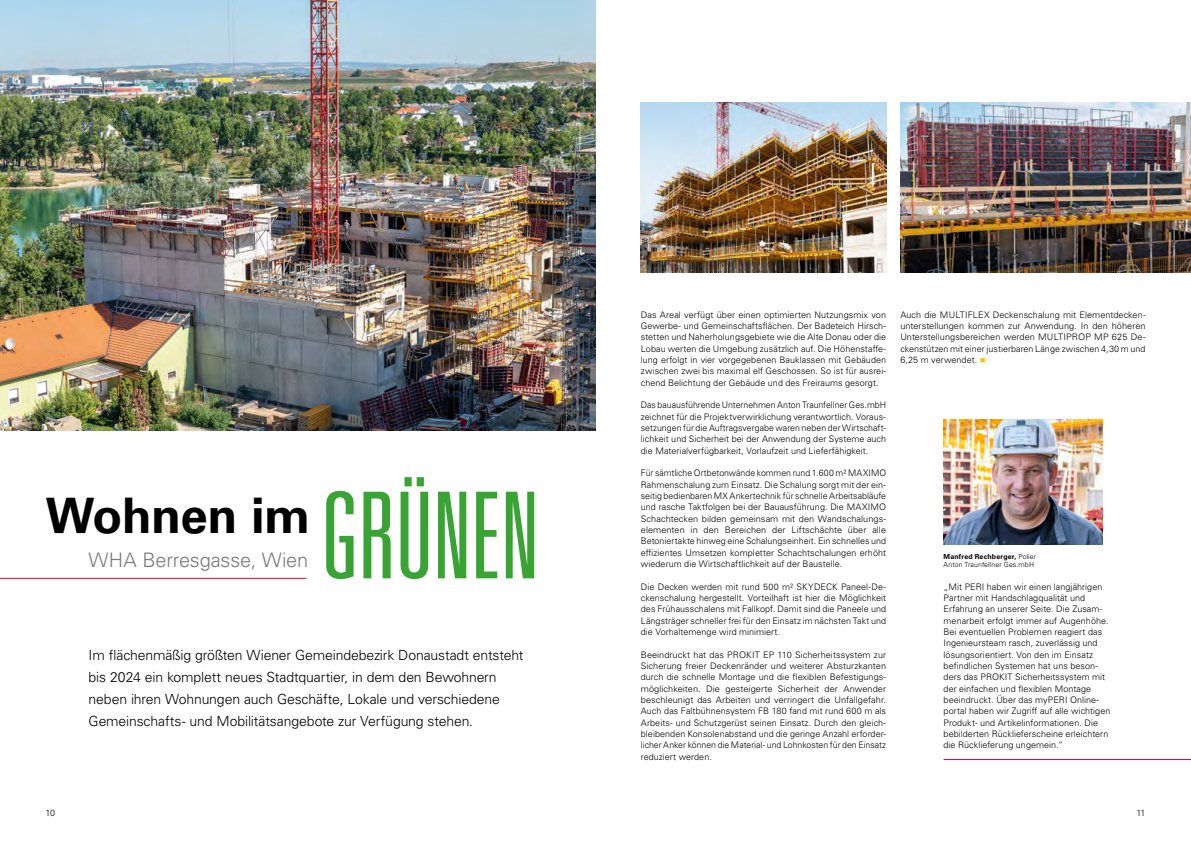
<style>
.page{position:relative;width:1191px;height:842px;background:#fff}
.page>*{position:absolute;margin:0;border:0;box-sizing:border-box;transform-origin:0 0}
.t1{font:120px "Univers LTCYR 49 Light Ult Cond";letter-spacing:-.02em;color:#39a433}
.t2{font:700 49px "Univers LTCYR 65";letter-spacing:-.01em;color:#000}
.t3{font:300 20px "Univers LTCYR 45";letter-spacing:-.01em;color:#7c7b7b}
.t4{font:300 14px/22px "Univers LTCYR 45";letter-spacing:-.01em;color:#000}
.t5{font:300 9px/11.3px "Univers LTCYR 45";letter-spacing:.005em;color:#000;text-align:justify}
.t6{font:700 7px "Univers LTCYR 65";letter-spacing:.025em;color:#000}
.t7{font:300 7px "Univers LTCYR 45";letter-spacing:.015em;color:#000}
.s1{font-family:"Arial Unicode MS";font-weight:400;font-size:10px;color:#fdc300}
.s2{font-family:"Univers LTCYR 45";font-weight:300}
</style>
<div class="page">
<img style="left:0;top:0;width:595px;height:431px">
<hr style="left:0;top:578px;width:306px;height:1px;background:#e4032e">
<img style="left:943px;top:420px;width:159px;height:124px">
<img style="left:641px;top:102px;width:245px;height:170px">
<img style="left:900px;top:102px;width:291px;height:170px">
<hr style="left:943px;top:759px;width:248px;height:1px;background:#e4032e">
<h2 class="t2" style="left:45px;top:481px;width:267px">Wohnen im</h2>
<h3 class="t3" style="left:89px;top:547px;width:221px">WHA Berresgasse, Wien</h3>
<h1 class="t1" style="left:320px;top:465px;width:222px">GRÜNEN</h1>
<p class="t4" style="left:89px;top:643px;width:436px">Im flächenmäßig größten Wiener Gemeindebezirk Donaustadt entsteht bis 2024 ein komplett neues Stadtquartier, in dem den Bewohnern neben ihren Wohnungen auch Geschäfte, Lokale und verschiedene Gemeinschafts- und Mobilitätsangebote zur Verfügung stehen.</p>
<p class="t5" style="left:641px;top:308px;width:247px">Das Areal verfügt über einen optimierten Nutzungsmix von Gewerbe- und Gemeinschaftsflächen. Der Badeteich Hirsch&shy;stetten und Naherholungsgebiete wie die Alte Donau oder die Lobau werten die Umgebung zusätzlich auf. Die Höhenstaffe&shy;lung erfolgt in vier vorgegebenen Bauklassen mit Gebäuden zwischen zwei bis maximal elf Geschossen. So ist für ausrei&shy;chend Belichtung der Gebäude und des Freiraums gesorgt.</p>
<p class="t5" style="left:641px;top:399px;width:247px">Das bauausführende Unternehmen Anton Traunfellner Ges.mbH zeichnet für die Projektverwirklichung verantwortlich. Voraus&shy;setzungen für die Auftragsvergabe waren neben der Wirtschaft&shy;lichkeit und Sicherheit bei der Anwendung der Systeme auch die Materialverfügbarkeit, Vorlaufzeit und Lieferfähigkeit.</p>
<p class="t5" style="left:641px;top:467px;width:247px">Für sämtliche Ortbetonwände kommen rund 1.600 m² MAXIMO Rahmenschalung zum Einsatz. Die Schalung sorgt mit der ein&shy;seitig bedienbaren MX Ankertechnik für schnelle Arbeitsabläufe und rasche Taktfolgen bei der Bauausführung. Die MAXIMO Schachtecken bilden gemeinsam mit den Wandschalungs&shy;elementen in den Bereichen der Liftschächte über alle Betoniertakte hinweg eine Schalungseinheit. Ein schnelles und effizientes Umsetzen kompletter Schachtschalungen erhöht wiederum die Wirtschaftlichkeit auf der Baustelle.</p>
<p class="t5" style="left:641px;top:581px;width:247px">Die Decken werden mit rund 500 m² SKYDECK Paneel-De&shy;ckenschalung hergestellt. Vorteilhaft ist hier die Möglichkeit des Frühausschalens mit Fallkopf. Damit sind die Paneele und Längsträger schneller frei für den Einsatz im nächsten Takt und die Vorhaltemenge wird minimiert.</p>
<p class="t5" style="left:641px;top:649px;width:247px">Beeindruckt hat das PROKIT EP 110 Sicherheitssystem zur Sicherung freier Deckenränder und weiterer Absturzkanten durch die schnelle Montage und die flexiblen Befestigungs&shy;möglichkeiten. Die gesteigerte Sicherheit der Anwender beschleunigt das Arbeiten und verringert die Unfallgefahr.<br>Auch das Faltbühnensystem FB 180 fand mit rund 600 m als Arbeits- und Schutzgerüst seinen Einsatz. Durch den gleich&shy;bleibenden Konsolenabstand und die geringe Anzahl erforder&shy;licher Anker können die Material- und Lohnkosten für den Einsatz reduziert werden.</p>
<p class="t5" style="left:900px;top:308px;width:247px">Auch die MULTIFLEX Deckenschalung mit Elementdecken&shy;unterstellungen kommen zur Anwendung. In den höheren Unterstellungsbereichen werden MULTIPROP MP 625 De&shy;ckenstützen mit einer justierbaren Länge zwischen 4,30 m und 6,25 m verwendet. <span class="s1">■</span></p>
<p class="t6" style="left:943px;top:551px;width:94px">Manfred Rechberger, <span class="s2">Polier</span></p>
<p class="t7" style="left:943px;top:560px;width:92px">Anton Traunfellner Ges.mbH</p>
<p class="t5" style="left:943px;top:581px;width:168px;text-align:left">„Mit PERI haben wir einen langjährigen Partner mit Handschlagqualität und Erfahrung an unserer Seite. Die Zusam&shy;menarbeit erfolgt immer auf Augenhöhe.<br>Bei eventuellen Problemen reagiert das Ingenieursteam rasch, zuverlässig und lösungsorientiert. Von den im Einsatz befindlichen Systemen hat uns beson&shy;ders das PROKIT Sicherheitssystem mit der einfachen und flexiblen Montage beeindruckt. Über das myPERI Online&shy;portal haben wir Zugriff auf alle wichtigen Produkt- und Artikelinformationen. Die bebilderten Rücklieferscheine erleichtern die Rücklieferung ungemein.“</p>
<p class="t5" style="left:45px;top:807px;width:11px">10</p>
<p class="t5" style="left:1136px;top:807px;width:11px">11</p>
</div>
